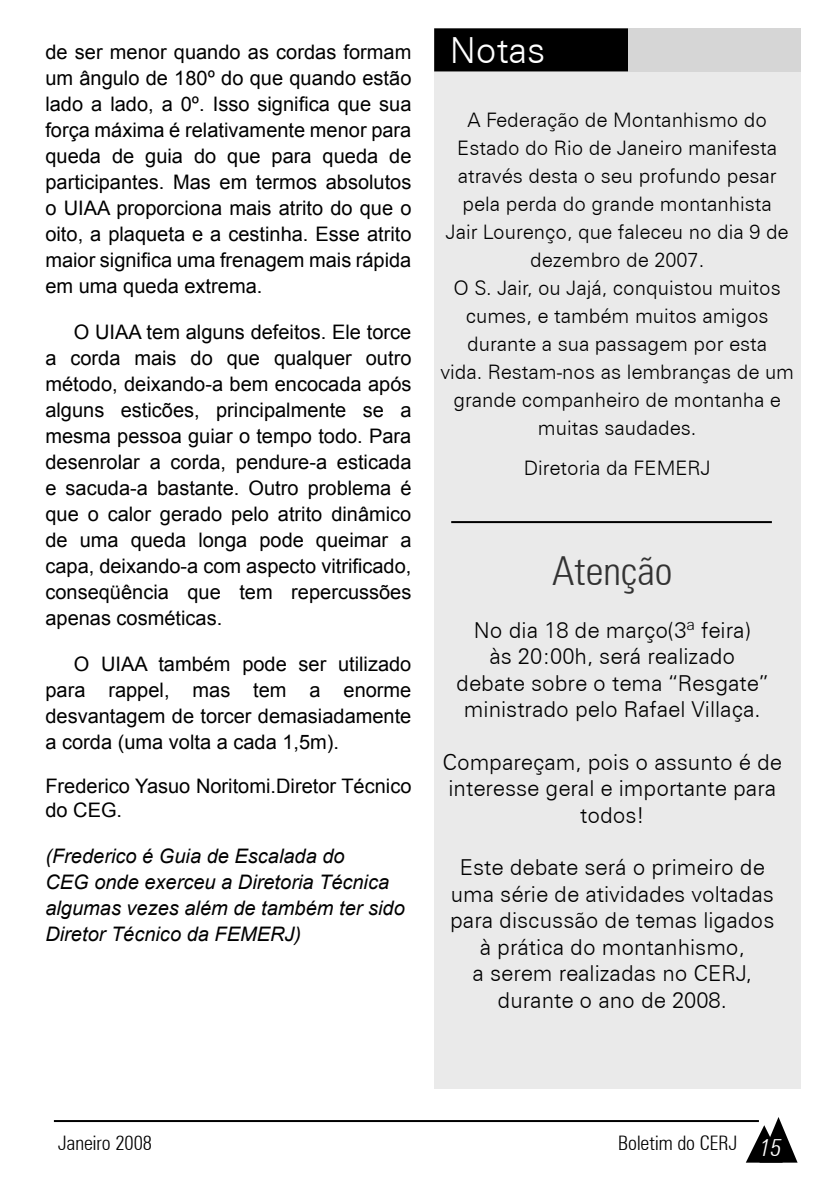
<style>
.page{position:relative;width:840px;height:1191px;background:#fff}
.page>*{position:absolute;margin:0;border:0;box-sizing:border-box;transform-origin:0 0}
.t1{font:300 condensed 40px "Zurich BT";color:#333}
.t2{font:300 36px "Zurich BT";color:#fff}
.t3{font:300 22px/26.4px "Zurich BT";color:#000;text-align:center}
.t4{font:20px/26px "Arial";color:#000;text-align:justify}
.t5{font:300 20px/28px "Zurich BT";color:#000;text-align:center}
.t6{font:italic 20px/26px "Arial";color:#000}
.t7{font:300 condensed 20px "Zurich BT";color:#000}
.s1{font-style:italic;font-size:24px;color:#fff}
</style>
<div class="page">
<svg style="left:745px;top:1117px;width:52px;height:45px"></svg>
<hr style="left:54px;top:1120px;width:704px;height:2px;background:#000">
<div style="left:434px;top:28px;width:365px;height:1061px;background:#eaeaea"></div>
<div style="left:435px;top:29px;width:208px;height:41px;background:#000"></div>
<div style="left:434px;top:28px;width:210px;height:43px;border:2px solid #000"></div>
<div style="left:627px;top:28px;width:172px;height:43px;background:#d6d6d6"></div>
<hr style="left:451px;top:521px;width:320px;height:2px;background:#000">
<p class="t4" style="left:45px;top:39px;width:367px">de ser menor quando as cordas formam um ângulo de 180º do que quando estão lado a lado, a 0º. Isso significa que sua força máxima é relativamente menor para queda de guia do que para queda de participantes. Mas em termos absolutos o UIAA proporciona mais atrito do que o oito, a plaqueta e a cestinha. Esse atrito maior significa uma frenagem mais rápida em uma queda extrema.</p>
<p class="t4" style="left:45px;top:319px;width:367px;text-indent:28px">O UIAA tem alguns defeitos. Ele torce a corda mais do que qualquer outro método, deixando-a bem encocada após alguns esticões, principalmente se a mesma pessoa guiar o tempo todo. Para desenrolar a corda, pendure-a esticada e sacuda-a bastante. Outro problema é que o calor gerado pelo atrito dinâmico de uma queda longa pode queimar a capa, deixando-a com aspecto vitrificado, conseqüência que tem repercussões apenas cosméticas.</p>
<p class="t4" style="left:45px;top:651px;width:367px;text-indent:28px">O UIAA também pode ser utilizado para rappel, mas tem a enorme desvantagem de torcer demasiadamente a corda (uma volta a cada 1,5m).</p>
<p class="t4" style="left:45px;top:774px;width:367px;line-height:24px">Frederico Yasuo Noritomi.Diretor Técnico do CEG.</p>
<p class="t6" style="left:45px;top:843px;width:361px">(Frederico é Guia de Escalada do<br>CEG onde exerceu a Diretoria Técnica algumas vezes além de também ter sido Diretor Técnico da FEMERJ)</p>
<h2 class="t2" style="left:449px;top:29px;width:97px">Notas</h2>
<p class="t5" style="left:440px;top:105px;width:355px">A Federação de Montanhismo do<br>Estado do Rio de Janeiro manifesta através desta o seu profundo pesar pela perda do grande montanhista<br>Jair Lourenço, que faleceu no dia 9 de dezembro de 2007.<br>O S. Jair, ou Jajá, conquistou muitos cumes, e também muitos amigos durante a sua passagem por esta<br>vida. Restam-nos as lembranças de um grande companheiro de montanha e muitas saudades.</p>
<p class="t5" style="left:523px;top:453px;width:188px">Diretoria da FEMERJ</p>
<h1 class="t1" style="left:551px;top:546px;width:122px">Atenção</h1>
<p class="t3" style="left:456px;top:616px;width:313px">No dia 18 de março(3ª feira)<br>às 20:00h, será realizado debate sobre o tema “Resgate” ministrado pelo Rafael Villaça.</p>
<p class="t3" style="left:442px;top:748px;width:341px">Compareçam, pois o assunto é de interesse geral e importante para todos!</p>
<p class="t3" style="left:450px;top:854px;width:325px">Este debate será o primeiro de uma série de atividades voltadas para discussão de temas ligados à prática do montanhismo,<br>a serem realizadas no CERJ, durante o ano de 2008.</p>
<p class="t7" style="left:58px;top:1130px;width:96px">Janeiro 2008</p>
<p class="t7" style="left:618px;top:1130px;width:165px">Boletim do CERJ <span class="s1">15</span></p>
</div>
